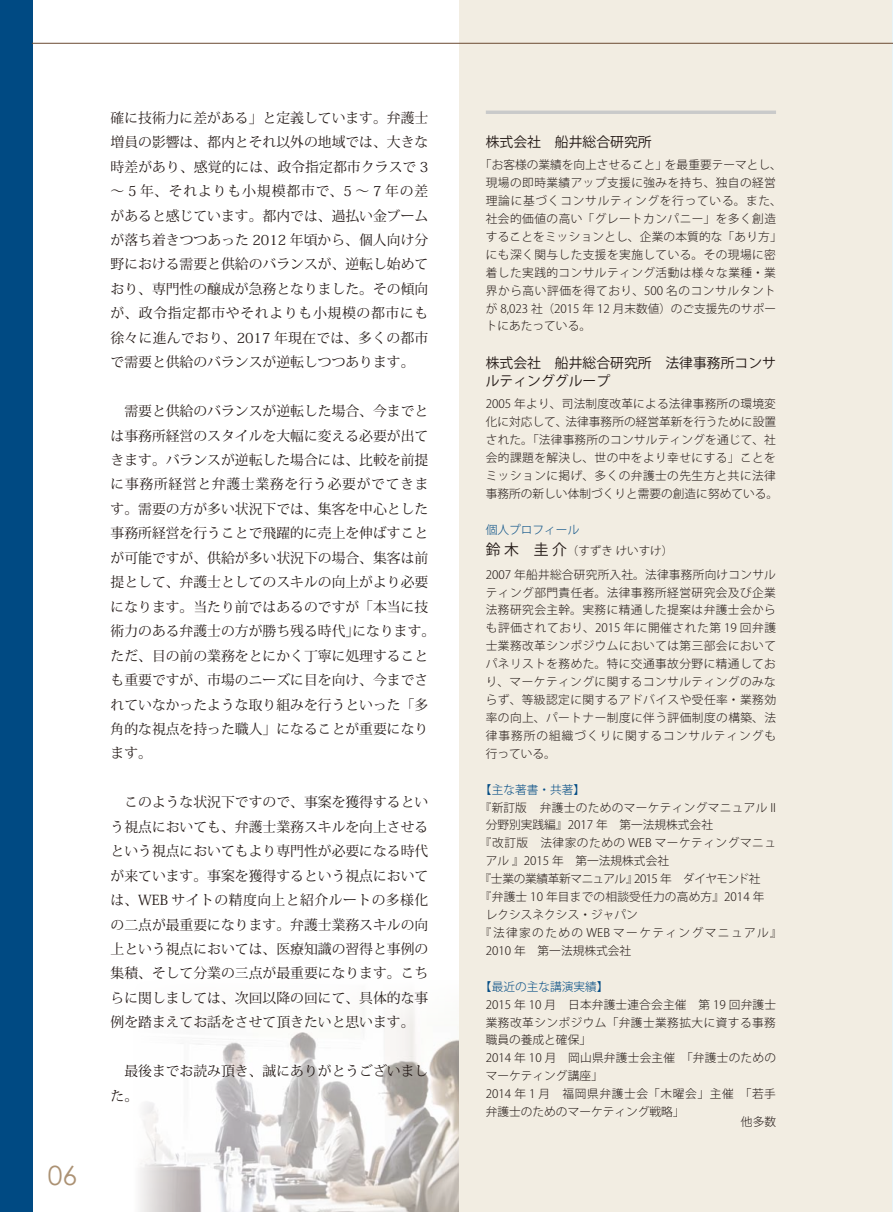
<style>
.page{position:relative;width:893px;height:1212px;background:#fff}
.page>*{position:absolute;margin:0;border:0;box-sizing:border-box;transform-origin:0 0}
.t1{font:26.55px "Century Gothic";color:#ac9274}
.t2{font:13.8px/24.5px "Koz Min Pro";color:#221815;text-align:justify}
.t3{font:13.8px/17.9px "Koz Go Pro";color:#221815}
.t4{font:300 11.7px/17.9px "Koz Go Pro";letter-spacing:.02em;color:#221815}
.t5{font:300 11.7px "Koz Go Pro";color:#221815}
.t6{font:300 11.7px "Koz Go Pro";color:#004a83}
.t7{font:300 11.7px "Koz Go Pro";letter-spacing:-.035em;color:#221815}
.t8{font:300 11.7px "Koz Go Pro";letter-spacing:.04em;color:#221815}
.t9{font:300 11.7px "Koz Go Pro";letter-spacing:.12em;color:#221815}
.t10{font:300 11.55px "Koz Go Pro";color:#221815}
.s1{font-weight:400;font-size:14.85px}
</style>
<div class="page">
<img style="left:139px;top:1001px;width:320px;height:211px">
<div style="left:459px;top:0;width:434px;height:1212px;background:#f2ede2"></div>
<div style="left:0;top:0;width:32px;height:1212px;background:#004a83"></div>
<hr style="left:32px;top:43px;width:861px;height:1px;background:#6a4a31">
<hr style="left:486px;top:111px;width:290px;height:3px;background:#c9caca">
<h1 class="t1" style="left:48px;top:1157px;width:31px">06</h1>
<p class="t2" style="left:111px;top:105px;width:319px">確に技術力に差がある」と定義しています。弁護士増員の影響は、都内とそれ以外の地域では、大きな時差があり、感覚的には、政令指定都市クラスで 3～ 5 年、それよりも小規模都市で、5 ～ 7 年の差があると感じています。都内では、過払い金ブームが落ち着きつつあった 2012 年頃から、個人向け分野における需要と供給のバランスが、逆転し始めており、専門性の醸成が急務となりました。その傾向が、政令指定都市やそれよりも小規模の都市にも徐々に進んでおり、2017 年現在では、多くの都市で需要と供給のバランスが逆転しつつあります。</p>
<p class="t2" style="left:111px;top:398px;width:326px;text-align:left;text-indent:14px">需要と供給のバランスが逆転した場合、今までとは事務所経営のスタイルを大幅に変える必要が出てきます。バランスが逆転した場合には、比較を前提に事務所経営と弁護士業務を行う必要がでてきます。需要の方が多い状況下では、集客を中心とした事務所経営を行うことで飛躍的に売上を伸ばすことが可能ですが、供給が多い状況下の場合、集客は前提として、弁護士としてのスキルの向上がより必要になります。当たり前ではあるのですが「本当に技術力のある弁護士の方が勝ち残る時代」になります。ただ、目の前の業務をとにかく丁寧に処理することも重要ですが、市場のニーズに目を向け、今までされていなかったような取り組みを行うといった「多角的な視点を持った職人」になることが重要になります。</p>
<p class="t2" style="left:111px;top:789px;width:319px;text-indent:14px">このような状況下ですので、事案を獲得するという視点においても、弁護士業務スキルを向上させるという視点においてもより専門性が必要になる時代が来ています。事案を獲得するという視点においては、WEB サイトの精度向上と紹介ルートの多様化の二点が最重要になります。弁護士業務スキルの向上という視点においては、医療知識の習得と事例の集積、そして分業の三点が最重要になります。こちらに関しましては、次回以降の回にて、具体的な事例を踏まえてお話をさせて頂きたいと思います。</p>
<p class="t2" style="left:111px;top:1058px;width:319px;text-indent:14px">最後までお読み頂き、誠にありがとうございました。</p>
<p class="t3" style="left:486px;top:133px;width:167px">株式会社　船井総合研究所</p>
<p class="t4" style="left:486px;top:156px;width:298px;text-indent:-6px">「お客様の業績を向上させること」を最重要テーマとし、現場の即時業績アップ支援に強みを持ち、独自の経営理論に基づくコンサルティングを行っている。また、社会的価値の高い「グレートカンパニー」を多く創造することをミッションとし、企業の本質的な「あり方」にも深く関与した支援を実施している。その現場に密着した実践的コンサルティング活動は様々な業種・業界から高い評価を得ており、500 名のコンサルタントが 8,023 社（2015 年 12 月末数値）のご支援先のサポートにあたっている。</p>
<p class="t3" style="left:486px;top:354px;width:292px">株式会社　船井総合研究所　法律事務所コンサルティンググループ</p>
<p class="t4" style="left:486px;top:395px;width:294px">2005 年より、司法制度改革による法律事務所の環境変化に対応して、法律事務所の経営革新を行うために設置された。「法律事務所のコンサルティングを通じて、社会的課題を解決し、世の中をより幸せにする」ことをミッションに掲げ、多くの弁護士の先生方と共に法律事務所の新しい体制づくりと需要の創造に努めている。</p>
<p class="t6" style="left:486px;top:522px;width:95px">個人プロフィール</p>
<p class="t10" style="left:486px;top:543px;width:189px"><span class="s1">鈴木　圭介</span> （すずき けいすけ）</p>
<p class="t4" style="left:486px;top:565px;width:292px;text-align:justify">2007 年船井総合研究所入社。法律事務所向けコンサルティング部門責任者。法律事務所経営研究会及び企業法務研究会主幹。実務に精通した提案は弁護士会からも評価されており、2015 年に開催された第 19 回弁護士業務改革シンポジウムにおいては第三部会においてパネリストを務めた。特に交通事故分野に精通しており、マーケティングに関するコンサルティングのみならず、等級認定に関するアドバイスや受任率・業務効率の向上、パートナー制度に伴う評価制度の構築、法律事務所の組織づくりに関するコンサルティングも行っている。</p>
<p class="t6" style="left:480px;top:782px;width:107px">【主な著書・共著】</p>
<p class="t4" style="left:480px;top:798px;width:298px">『新訂版 弁護士のためのマーケティングマニュアル II</p>
<p class="t5" style="left:486px;top:817px;width:229px">分野別実践編』2017 年　第一法規株式会社</p>
<p class="t8" style="left:480px;top:835px;width:298px">『改訂版　法律家のための WEB マーケティングマニュ</p>
<p class="t5" style="left:486px;top:853px;width:185px">アル 』2015 年　第一法規株式会社</p>
<p class="t7" style="left:480px;top:871px;width:283px">『士業の業績革新マニュアル』2015 年　ダイヤモンド社</p>
<p class="t4" style="left:480px;top:888px;width:298px">『弁護士 10 年目までの相談受任力の高め方』2014 年　</p>
<p class="t5" style="left:486px;top:907px;width:154px">レクシスネクシス・ジャパン</p>
<p class="t9" style="left:480px;top:925px;width:303px">『法律家のための WEB マーケティングマニュアル』</p>
<p class="t5" style="left:486px;top:943px;width:147px">2010 年　第一法規株式会社</p>
<p class="t6" style="left:480px;top:979px;width:130px">【最近の主な講演実績】</p>
<p class="t4" style="left:486px;top:995px;width:292px">2015 年 10 月　日本弁護士連合会主催　第 19 回弁護士業務改革シンポジウム「弁護士業務拡大に資する事務職員の養成と確保」<br>2014 年 10 月　岡山県弁護士会主催　「弁護士のためのマーケティング講座」<br>2014 年 1 月　福岡県弁護士会「木曜会」主催　「若手弁護士のためのマーケティング戦略」</p>
<p class="t4" style="left:741px;top:1112px;width:37px">他多数</p>
</div>
